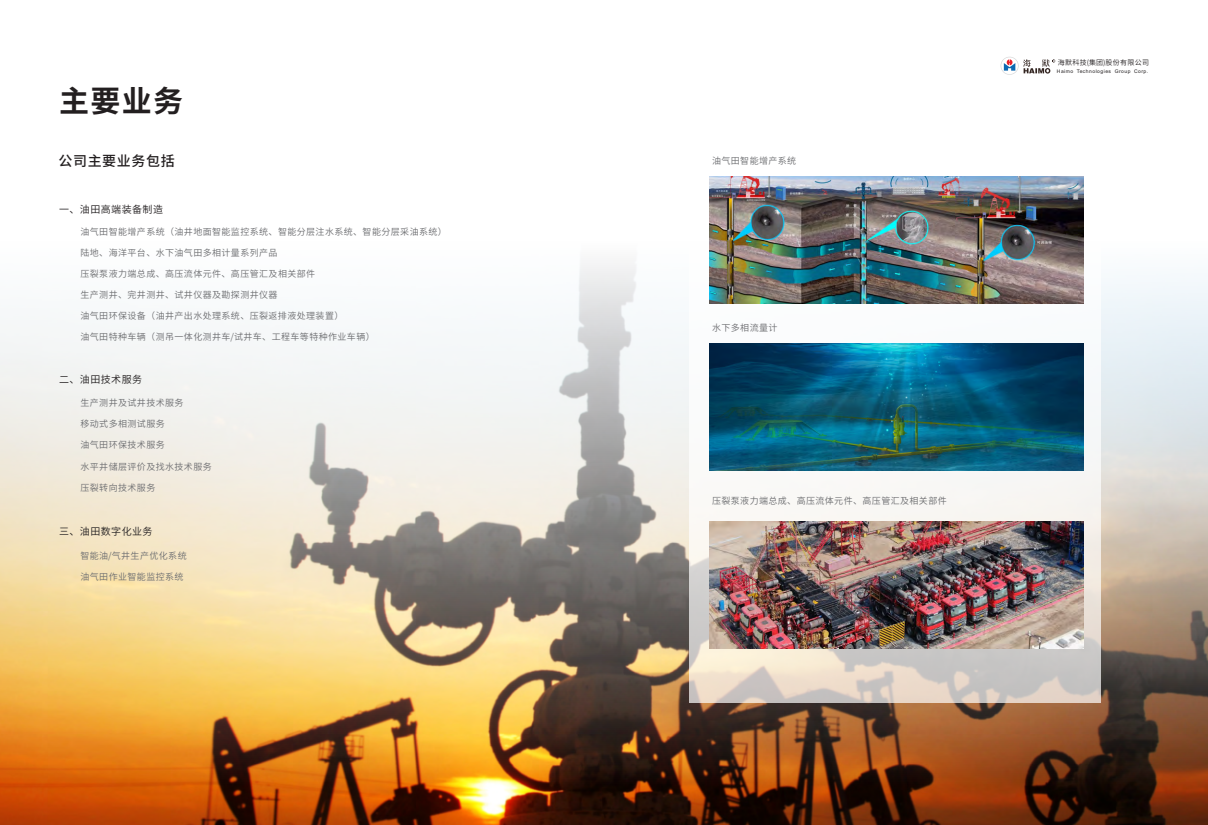
<style>
.page{position:relative;width:1208px;height:825px;background:#fff}
.page>*{position:absolute;margin:0;border:0;box-sizing:border-box;transform-origin:0 0}
.t1{font:700 30px "Source Han Sans CN";color:#231f20}
.t2{font:14px "Source Han Sans CN";letter-spacing:.045em;color:#231f20}
.t3{font:10px "Source Han Sans CN";letter-spacing:.045em;color:#231f20}
.t4{font:9px "Source Han Sans CN";letter-spacing:.045em;color:#6c6d70}
.t5{font:7px "Source Han Sans CN";letter-spacing:.045em;color:#231f20}
.t6{font:5px "Arial";letter-spacing:.095em;color:#231f20}
</style>
<div class="page">
<img style="left:0;top:56px;width:1208px;height:769px">
<div style="left:689px;top:140px;width:411px;height:563px;background:#fff;opacity:.7"></div>
<img style="left:709px;top:343px;width:374px;height:128px">
<img style="left:709px;top:176px;width:374px;height:128px">
<img style="left:709px;top:521px;width:374px;height:128px">
<svg style="left:1000px;top:57px;width:55px;height:18px"></svg>
<h1 class="t1" style="left:59px;top:86px;width:126px">主要业务</h1>
<h2 class="t2" style="left:58px;top:154px;width:118px">公司主要业务包括</h2>
<p class="t3" style="left:59px;top:204px;width:106px">一、油田高端装备制造</p>
<p class="t4" style="left:80px;top:227px;width:368px">油气田智能增产系统（油井地面智能监控系统、智能分层注水系统、智能分层采油系统）</p>
<p class="t4" style="left:80px;top:248px;width:199px">陆地、海洋平台、水下油气田多相计量系列产品</p>
<p class="t4" style="left:80px;top:269px;width:236px">压裂泵液力端总成、高压流体元件、高压管汇及相关部件</p>
<p class="t4" style="left:80px;top:290px;width:199px">生产测井、完井测井、试井仪器及勘探测井仪器</p>
<p class="t4" style="left:80px;top:311px;width:264px">油气田环保设备（油井产出水处理系统、压裂返排液处理装置）</p>
<p class="t4" style="left:80px;top:332px;width:296px">油气田特种车辆（测吊一体化测井车/试井车、工程车等特种作业车辆）</p>
<p class="t3" style="left:59px;top:374px;width:85px">二、油田技术服务</p>
<p class="t4" style="left:80px;top:398px;width:105px">生产测井及试井技术服务</p>
<p class="t4" style="left:80px;top:419px;width:86px">移动式多相测试服务</p>
<p class="t4" style="left:80px;top:440px;width:86px">油气田环保技术服务</p>
<p class="t4" style="left:80px;top:462px;width:133px">水平井储层评价及找水技术服务</p>
<p class="t4" style="left:80px;top:483px;width:76px">压裂转向技术服务</p>
<p class="t3" style="left:59px;top:526px;width:95px">三、油田数字化业务</p>
<p class="t4" style="left:80px;top:551px;width:108px">智能油/气井生产优化系统</p>
<p class="t4" style="left:80px;top:572px;width:132px">油气田作业智能监控系统　　　</p>
<p class="t4" style="left:712px;top:156px;width:86px">油气田智能增产系统</p>
<p class="t4" style="left:712px;top:323px;width:67px">水下多相流量计</p>
<p class="t4" style="left:712px;top:496px;width:236px">压裂泵液力端总成、高压流体元件、高压管汇及相关部件</p>
<p class="t5" style="left:1057px;top:59px;width:93px">海默科技(集团)股份有限公司</p>
<p class="t6" style="left:1057px;top:70px;width:93px">Haimo Technologies Group Corp.</p>
</div>
